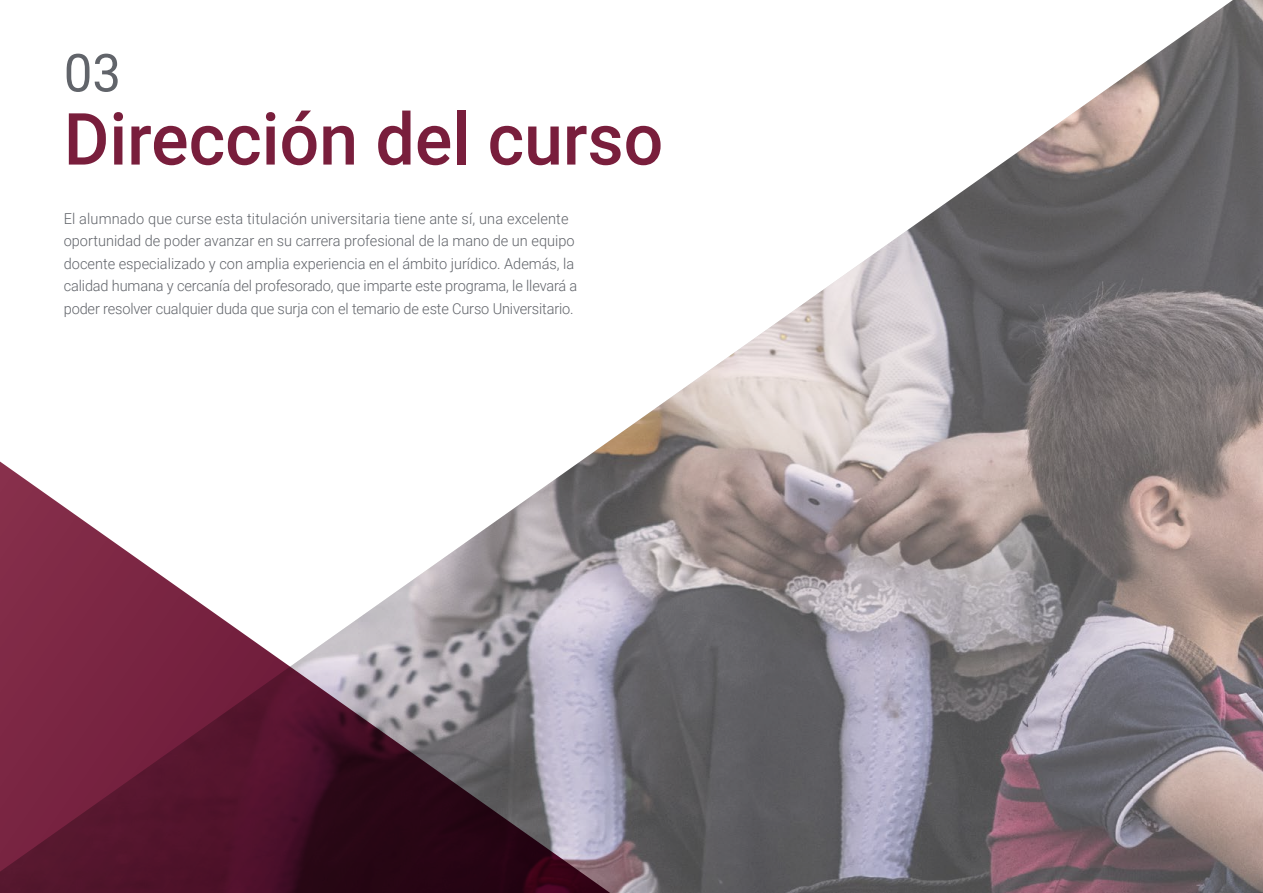
<style>
.page{position:relative;width:1263px;height:893px;background:#fff}
.page>*{position:absolute;margin:0;border:0;box-sizing:border-box;transform-origin:0 0}
.t1{font:500 72px "Roboto";color:#791e3c}
.t2{font:52.5px "Roboto";color:#61646a}
.t3{font:300 15px/22.5px "Roboto";color:#61646a}
</style>
<div class="page">
<img style="left:602px;top:0;width:661px;height:893px">
<svg style="left:0;top:446px;width:640px;height:447px"></svg>
<h2 class="t2" style="left:64px;top:36px;width:59px">03</h2>
<h1 class="t1" style="left:64px;top:89px;width:601px">Dirección del curso</h1>
<p class="t3" style="left:64px;top:207px;width:515px">El alumnado que curse esta titulación universitaria tiene ante sí, una excelente oportunidad de poder avanzar en su carrera profesional de la mano de un equipo docente especializado y con amplia experiencia en el ámbito jurídico. Además, la calidad humana y cercanía del profesorado, que imparte este programa, le llevará a poder resolver cualquier duda que surja con el temario de este Curso Universitario.</p>
</div>
